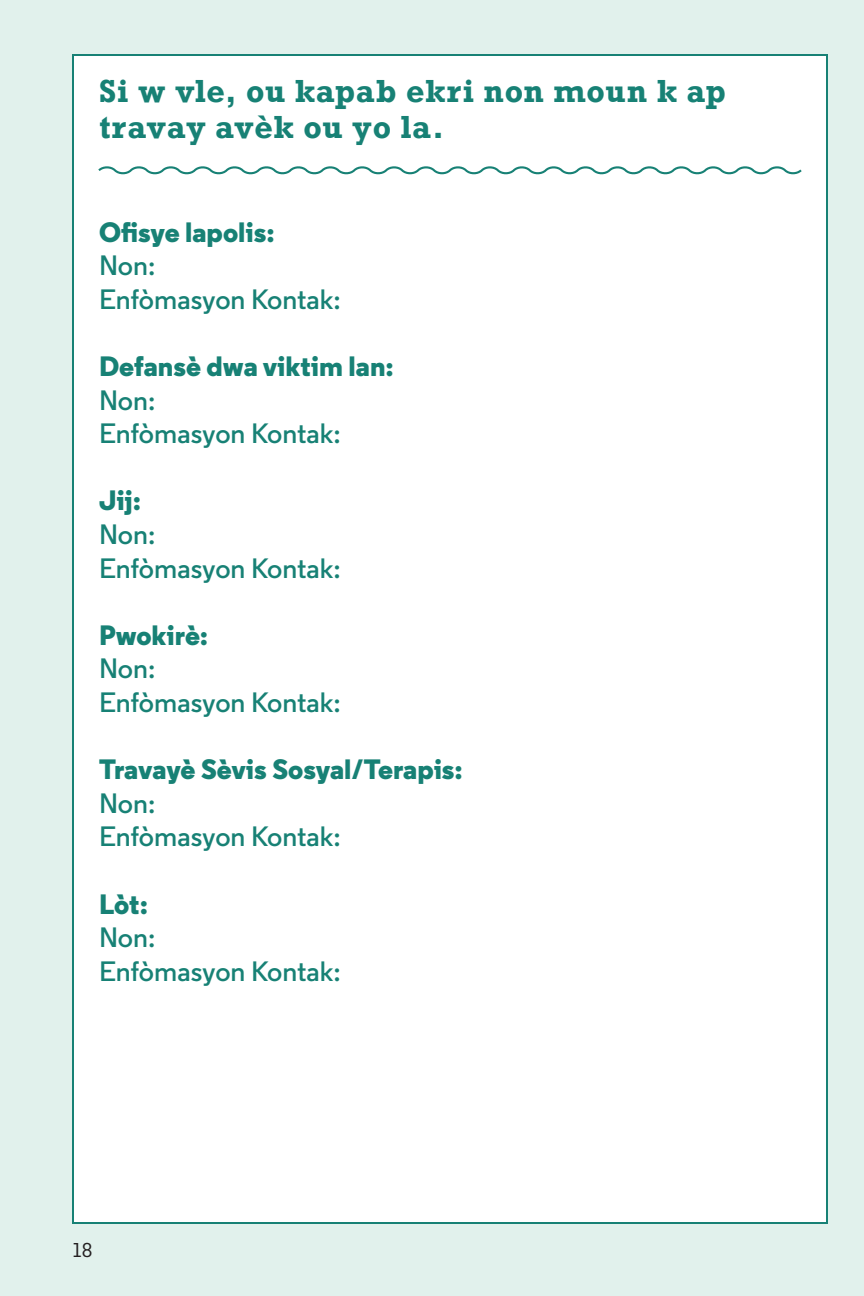
<style>
.page{position:relative;width:864px;height:1296px;background:#e1f1ec}
.page>*{position:absolute;margin:0;border:0;box-sizing:border-box;transform-origin:0 0}
.t1{font:700 30px/36px "Rockwell";letter-spacing:.02em;color:#178175}
.t2{font:600 28px "Regular";color:#178175}
.t3{font:800 28px/33.6px "Regular";color:#178175}
.t4{font:500 20px "Regular";color:#231f20}
.s1{font-weight:600}
</style>
<div class="page">
<div style="left:72px;top:54px;width:756px;height:1170px;background:#fff;border:2px solid #178175"></div>
<svg style="left:98px;top:166px;width:704px;height:9px"></svg>
<p class="t1" style="left:99px;top:73px;width:628px">Si w vle, ou kapab ekri non moun k ap travay avèk ou yo la.</p>
<p class="t3" style="left:99px;top:215px;width:177px">Ofisye lapolis:</p>
<p class="t2" style="left:99px;top:248px;width:58px">Non:</p>
<p class="t2" style="left:99px;top:282px;width:243px">Enfòmasyon Kontak:</p>
<p class="t3" style="left:99px;top:350px;width:296px">Defansè dwa viktim lan:</p>
<p class="t2" style="left:99px;top:382px;width:58px">Non:</p>
<p class="t2" style="left:99px;top:416px;width:243px">Enfòmasyon Kontak:</p>
<p class="t3" style="left:99px;top:484px;width:44px">Jij:</p>
<p class="t2" style="left:99px;top:517px;width:58px">Non:</p>
<p class="t2" style="left:99px;top:550px;width:243px">Enfòmasyon Kontak:</p>
<p class="t3" style="left:99px;top:618px;width:111px">Pwokirè:</p>
<p class="t2" style="left:99px;top:651px;width:58px">Non:</p>
<p class="t2" style="left:99px;top:685px;width:243px">Enfòmasyon Kontak:</p>
<p class="t3" style="left:99px;top:753px;width:365px">Travayè Sèvis Sosyal/Terapis:</p>
<p class="t2" style="left:99px;top:786px;width:58px">Non:</p>
<p class="t2" style="left:99px;top:819px;width:243px">Enfòmasyon Kontak:</p>
<p class="t3" style="left:99px;top:887px;width:58px">Lòt:<br><span class="s1">Non:</span></p>
<p class="t2" style="left:99px;top:954px;width:243px">Enfòmasyon Kontak:</p>
<p class="t4" style="left:72px;top:1238px;width:22px">18</p>
</div>
